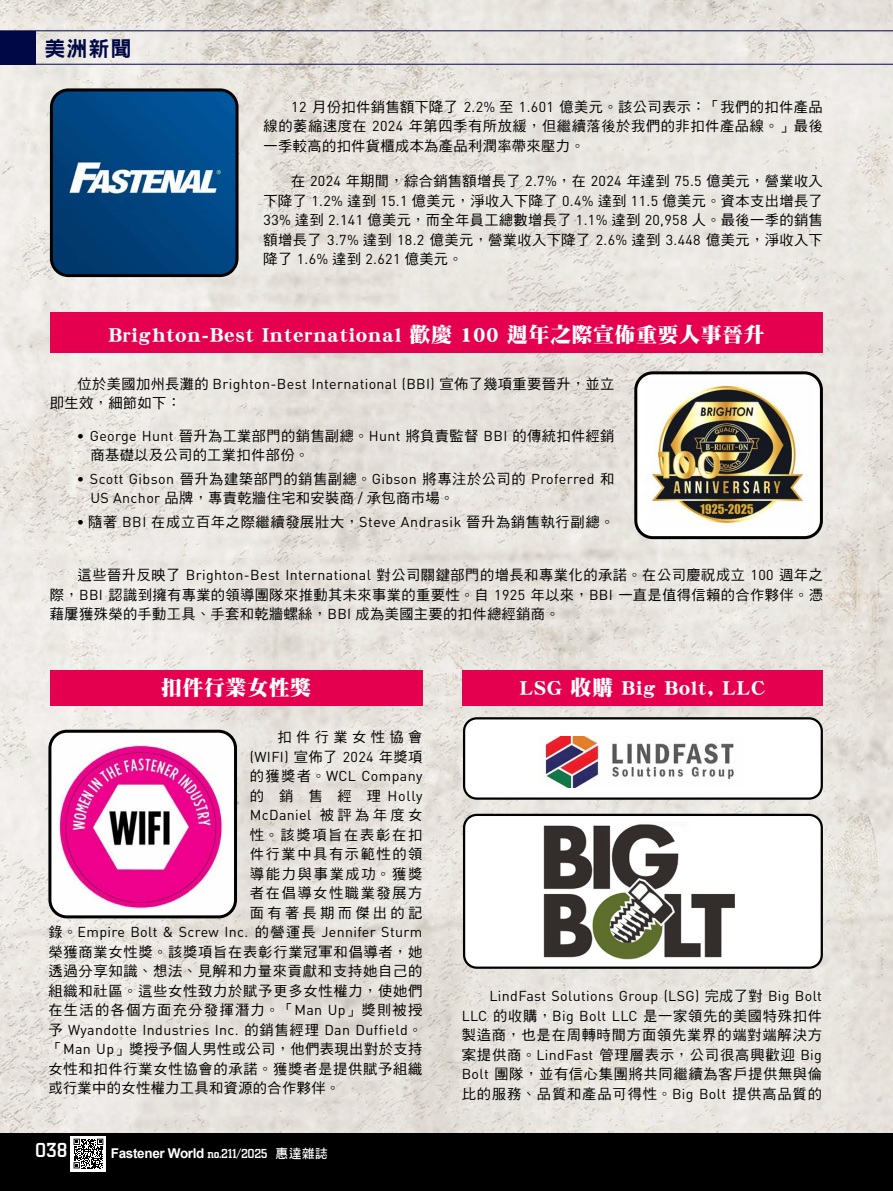
<style>
.page{position:relative;width:893px;height:1191px;background:#fff}
.page>*{position:absolute;margin:0;border:0;box-sizing:border-box;transform-origin:0 0}
.t1{font:21px "DF Ming Std W12";letter-spacing:.025em;color:#fff}
.t2{font:21px "DF Hei Std W9";color:#000846}
.t3{font:500 21px "City D";color:#fff}
.t4{font:14.25px/19.5px "DF Hei Std W5";letter-spacing:.04em;color:#000;text-align:justify}
.t5{font:14.25px/19.5px "DIN Pro";letter-spacing:.025em;color:#000}
.t6{font:14.25px "DF Hei Std W5";letter-spacing:.31em;color:#000}
.t7{font:700 13.5px "Arial";letter-spacing:-.025em;color:#fff}
.s1{font-family:"DIN Pro"}
.s2{font-family:"DF Hei Std W5"}
.s3{font-family:"City D";font-weight:500}
.s4{font-family:"DF Hei Std W7";font-weight:400;font-size:12.75px}
</style>
<div class="page">
<img style="left:0;top:0;width:893px;height:1133px">
<div style="left:0;top:1133px;width:893px;height:58px;background:#000"></div>
<img style="left:51px;top:90px;width:186px;height:185px">
<div style="left:50px;top:88px;width:189px;height:189px;border:3px solid #000;border-radius:17px"></div>
<div style="left:636px;top:373px;width:185px;height:164px;background:#fff;border-radius:17px"></div>
<img style="left:651px;top:385px;width:157px;height:141px">
<div style="left:634px;top:371px;width:189px;height:168px;border:3px solid #000;border-radius:17px"></div>
<div style="left:50px;top:312px;width:773px;height:40px;background:#e5004f"></div>
<div style="left:50px;top:670px;width:372px;height:35px;background:#e5004f"></div>
<div style="left:462px;top:670px;width:361px;height:35px;background:#e5004f"></div>
<img style="left:50px;top:731px;width:184px;height:186px">
<div style="left:48px;top:729px;width:189px;height:189px;border:3px solid #000;border-radius:17px"></div>
<div style="left:464px;top:718px;width:358px;height:80px;background:#fff;border-radius:13px"></div>
<img style="left:540px;top:737px;width:194px;height:50px">
<div style="left:463px;top:717px;width:360px;height:82px;border:2px solid #000;border-radius:13px"></div>
<div style="left:464px;top:815px;width:358px;height:152px;background:#fff;border-radius:13px"></div>
<div style="left:463px;top:813px;width:360px;height:155px;border:2px solid #000;border-radius:13px"></div>
<img style="left:543px;top:824px;width:192px;height:136px">
<div style="left:0;top:31px;width:36px;height:33px;background:#000846"></div>
<hr style="left:0;top:64px;width:893px;height:1px;background:#000846">
<hr style="left:0;top:31px;width:893px;height:1px;background:#000846">
<svg style="left:71px;top:1136px;width:35px;height:35px"></svg>
<svg style="left:74px;top:1138px;width:29px;height:30px"></svg>
<h1 class="t2" style="left:45px;top:37px;width:89px">美洲新聞</h1>
<p class="t4" style="left:264px;top:96px;width:561px;text-indent:28px"><span class="s1">12</span> 月份扣件銷售額下降了 <span class="s1">2.2%</span> 至 <span class="s1">1.601</span> 億美元。該公司表示：「我們的扣件產品線的萎縮速度在 <span class="s1">2024</span> 年第四季有所放緩，但繼續落後於我們的非扣件產品線。」最後一季較高的扣件貨櫃成本為產品利潤率帶來壓力。</p>
<p class="t4" style="left:264px;top:171px;width:561px;text-indent:28px">在 <span class="s1">2024</span> 年期間，綜合銷售額增長了 <span class="s1">2.7%</span>，在 <span class="s1">2024</span> 年達到 <span class="s1">75.5</span> 億美元，營業收入下降了 <span class="s1">1.2%</span> 達到 <span class="s1">15.1</span> 億美元，淨收入下降了 <span class="s1">0.4%</span> 達到 <span class="s1">11.5</span> 億美元。資本支出增長了<span class="s1">33%</span> 達到 <span class="s1">2.141</span> 億美元，而全年員工總數增長了 <span class="s1">1.1%</span> 達到 <span class="s1">20,958</span> 人。最後一季的銷售額增長了 <span class="s1">3.7%</span> 達到 <span class="s1">18.2</span> 億美元，營業收入下降了 <span class="s1">2.6%</span> 達到 <span class="s1">3.448</span> 億美元，淨收入下</p>
<p class="t5" style="left:264px;top:248px;width:201px"><span class="s2">降了</span> 1.6% <span class="s2">達到</span> 2.621 <span class="s2">億美元。</span></p>
<h1 class="t1" style="left:108px;top:323px;width:658px">Brighton-Best International 歡慶 100 週年之際宣佈重要人事晉升</h1>
<p class="t5" style="left:78px;top:373px;width:538px"><span class="s2">位於美國加州長灘的</span> Brighton-Best International (BBI) <span class="s2">宣佈了幾項重要晉升，並立</span></p>
<p class="t4" style="left:50px;top:393px;width:133px">即生效，細節如下：</p>
<p class="t4" style="left:90px;top:425px;width:525px;text-indent:-14px"><span class="s1">• George Hunt</span> 晉升為工業部門的銷售副總。<span class="s1">Hunt</span> 將負責監督 <span class="s1">BBI</span> 的傳統扣件經銷商基礎以及公司的工業扣件部份。</p>
<p class="t5" style="left:77px;top:468px;width:539px">• Scott Gibson <span class="s2">晉升為建築部門的銷售副總。</span>Gibson <span class="s2">將專注於公司的</span> Proferred <span class="s2">和</span></p>
<p class="t4" style="left:90px;top:488px;width:365px"><span class="s1">US Anchor</span> 品牌，專責乾牆住宅和安裝商 <span class="s1">/</span> 承包商市場。</p>
<p class="t4" style="left:77px;top:512px;width:539px"><span class="s1">•</span> 隨著 <span class="s1">BBI</span> 在成立百年之際繼續發展壯大，<span class="s1">Steve Andrasik</span> 晉升為銷售執行副總。</p>
<p class="t4" style="left:50px;top:565px;width:774px;text-indent:28px">這些晉升反映了 <span class="s1">Brighton-Best International</span> 對公司關鍵部門的增長和專業化的承諾。在公司慶祝成立 <span class="s1">100</span> 週年之際，<span class="s1">BBI</span> 認識到擁有專業的領導團隊來推動其未來事業的重要性。自 <span class="s1">1925</span> 年以來，<span class="s1">BBI</span> 一直是值得信賴的合作夥伴。憑藉屢獲殊榮的手動工具、手套和乾牆螺絲，<span class="s1">BBI</span> 成為美國主要的扣件總經銷商。</p>
<h1 class="t1" style="left:161px;top:676px;width:152px">扣件行業女性獎</h1>
<h1 class="t1" style="left:519px;top:676px;width:248px">LSG 收購 Big Bolt, LLC</h1>
<p class="t6" style="left:277px;top:729px;width:146px">扣件行業女性協會</p>
<p class="t5" style="left:250px;top:746px;width:174px">(WIFI) <span class="s2">宣佈了</span> 2024 <span class="s2">年獎項的獲獎者。</span>WCL Company</p>
<p class="t4" style="left:250px;top:785px;width:174px">的 銷 售 經 理 <span class="s1">Holly</span></p>
<p class="t5" style="left:250px;top:804px;width:174px">McDaniel <span class="s2">被評為年度女</span></p>
<p class="t4" style="left:250px;top:824px;width:174px">性。該獎項旨在表彰在扣件行業中具有示範性的領導能力與事業成功。獲獎者在倡導女性職業發展方面有著長期而傑出的記</p>
<p class="t5" style="left:48px;top:921px;width:375px"><span class="s2">錄。</span>Empire Bolt &amp; Screw Inc. <span class="s2">的營運長</span> Jennifer Sturm</p>
<p class="t4" style="left:48px;top:941px;width:375px">榮獲商業女性獎。該獎項旨在表彰行業冠軍和倡導者，她透過分享知識、想法、見解和力量來貢獻和支持她自己的組織和社區。這些女性致力於賦予更多女性權力，使她們在生活的各個方面充分發揮潛力。「<span class="s1">Man Up</span>」獎則被授</p>
<p class="t5" style="left:48px;top:1019px;width:375px"><span class="s2">予</span> Wyandotte Industries Inc. <span class="s2">的銷售經理</span> Dan Duffield<span class="s2">。</span></p>
<p class="t4" style="left:48px;top:1039px;width:375px">「<span class="s1">Man Up</span>」獎授予個人男性或公司，他們表現出對於支持女性和扣件行業女性協會的承諾。獲獎者是提供賦予組織或行業中的女性權力工具和資源的合作夥伴。</p>
<h1 class="t3" style="left:35px;top:1138px;width:34px">038</h1>
<p class="t7" style="left:111px;top:1144px;width:219px">Fastener World <span class="s3">no.211/2025</span> <span class="s4">惠達雜誌</span></p>
<p class="t5" style="left:489px;top:985px;width:334px">LindFast Solutions Group (LSG) <span class="s2">完成了對</span> Big Bolt</p>
<p class="t4" style="left:462px;top:1005px;width:362px"><span class="s1">LLC</span> 的收購，<span class="s1">Big Bolt LLC</span> 是一家領先的美國特殊扣件製造商，也是在周轉時間方面領先業界的端對端解決方案提供商。<span class="s1">LindFast</span> 管理層表示，公司很高興歡迎 <span class="s1">Big Bolt</span> 團隊，並有信心集團將共同繼續為客戶提供無與倫比的服務、品質和產品可得性。<span class="s1">Big Bolt</span> 提供高品質的</p>
</div>
